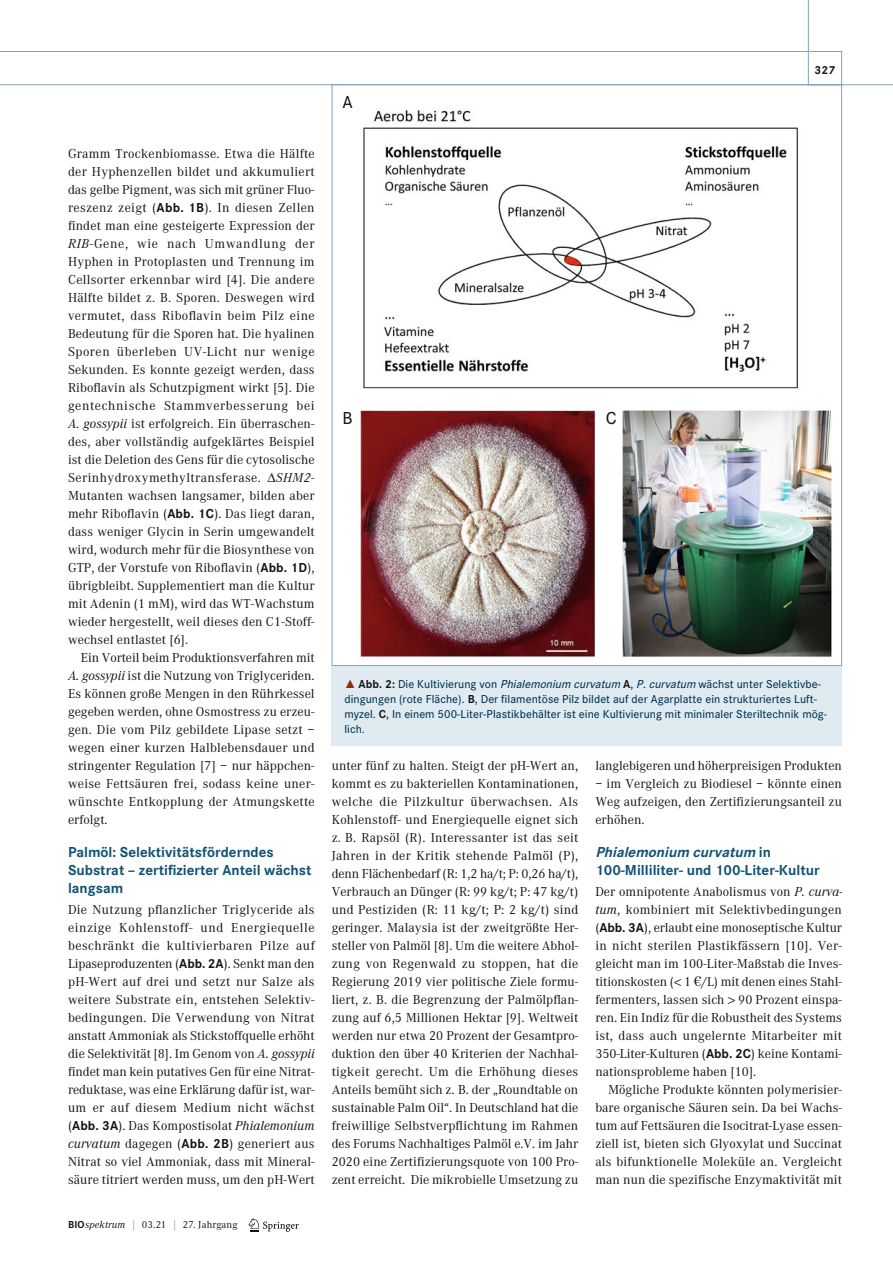
<style>
.page{position:relative;width:893px;height:1263px;background:#fff}
.page>*{position:absolute;margin:0;border:0;box-sizing:border-box;transform-origin:0 0}
.t1{font:500 18px "Corporate S";color:#131413}
.t2{font:700 15px/18px "Corporate S";color:#115273}
.t3{font:13.5px/18px "Corporate A";letter-spacing:.005em;color:#131413;text-align:justify}
.t4{font:500 12px/15px "Corporate S";letter-spacing:.005em;color:#003252}
.t5{font:700 12px "Corporate S";color:#131413}
.t6{font:10.5px "Corporate A";letter-spacing:.015em;color:#131413}
.s1{font-family:"Corporate S";font-weight:700}
.s2{font-style:italic}
.s3{color:#658ba6}
.s4{font-family:"The Sans Expert";font-weight:400;color:#8d2d00}
.s5{font-weight:700;color:#131413}
.s6{font-family:"Linotype Euro Font Ato F"}
</style>
<div class="page">
<svg style="left:248px;top:1218px;width:51px;height:14px"></svg>
<div style="left:332px;top:666px;width:510px;height:79px;background:#dfebf1"></div>
<img style="left:360px;top:110px;width:472px;height:548px">
<svg style="left:0;top:0;width:893px;height:85px"></svg>
<h1 class="t1" style="left:342px;top:96px;width:12px">A</h1>
<p class="t5" style="left:814px;top:66px;width:22px">327</p>
<p class="t3" style="left:68px;top:146px;width:248px">Gramm Trockenbiomasse. Etwa die Hälfte der Hyphenzellen bildet und akkumuliert das gelbe Pigment, was sich mit grüner Fluo&shy;reszenz zeigt (<span class="s1">Abb. 1B</span>). In diesen Zellen findet man eine gesteigerte Expression der <span class="s2">RIB</span>-Gene, wie nach Umwandlung der Hyphen in Protoplasten und Trennung im Cellsorter erkennbar wird [4]. Die andere Hälft e bildet z. B. Sporen. Deswegen wird vermutet, dass Riboflavin beim Pilz eine Bedeutung für die Sporen hat. Die hyalinen Sporen überleben UV-Licht nur wenige Sekunden. Es konnte gezeigt werden, dass Riboflavin als Schutzpigment wirkt [5]. Die gentechnische Stammverbesserung bei <span class="s2">A. gossypii</span> ist erfolgreich. Ein überraschen&shy;des, aber vollständig aufgeklärtes Beispiel ist die Deletion des Gens für die cytosolische Serinhydroxymethyltransferase. ∆<span class="s2">SHM2</span>- Mutanten wachsen langsamer, bilden aber mehr Riboflavin (<span class="s1">Abb. 1C</span>). Das liegt daran, dass weniger Glycin in Serin umgewandelt wird, wodurch mehr für die Biosynthese von GTP, der Vorstufe von Riboflavin (<span class="s1">Abb. 1D</span>), übrigbleibt. Supplementiert man die Kultur mit Adenin (1 mM), wird das WT-Wachstum wieder hergestellt, weil dieses den C1-Stoff&shy;wechsel entlastet [6].</p>
<p class="t3" style="left:68px;top:650px;width:248px;text-indent:13px">Ein Vorteil beim Produktionsverfahren mit <span class="s2">A. gossypii</span> ist die Nutzung von Triglyceriden.<br>Es können große Mengen in den Rührkessel gegeben werden, ohne Osmostress zu erzeu&shy;gen. Die vom Pilz gebildete Lipase setzt – wegen einer kurzen Halblebensdauer und stringenter Regulation [7] – nur häppchen&shy;weise Fettsäuren frei, sodass keine uner&shy;wünschte Entkopplung der Atmungskette erfolgt.</p>
<p class="t2" style="left:68px;top:845px;width:245px">Palmöl: Selektivitätsförderndes<br>Substrat – zertifizierter Anteil wächst langsam</p>
<p class="t3" style="left:68px;top:902px;width:248px">Die Nutzung pflanzlicher Triglyceride als einzige Kohlenstoff- und Energiequelle beschränkt die kultivierbaren Pilze auf Li paseproduzenten (<span class="s1">Abb. 2A</span>). Senkt man den pH-Wert auf drei und setzt nur Salze als weite re Substrate ein, entstehen Selektiv&shy;bedingungen. Die Verwendung von Nitrat anstatt Ammoniak als Stickstoffquelle erhöht die Selektivität [8]. Im Genom von <span class="s2">A. gossypii </span>findet man kein putatives Gen für eine Nitrat&shy;reduktase, was eine Erklärung dafür ist, war&shy;um er auf diesem Medium nicht wächst (<span class="s1">Abb. 3A</span>). Das Kompostisolat <span class="s2">Phialemonium curvatum</span> dagegen (<span class="s1">Abb. 2B</span>) generiert aus Nitrat so viel Ammoniak, dass mit Mineral&shy;säure titriert werden muss, um den pH-Wert</p>
<p class="t6" style="left:68px;top:1221px;width:171px"><span class="s1">BIO</span><span class="s2">spektrum</span> <span class="s3">|</span> 03.21 <span class="s3">|</span> 27. Jahrgang</p>
<h1 class="t1" style="left:342px;top:411px;width:12px">B</h1>
<h1 class="t1" style="left:606px;top:411px;width:12px">C</h1>
<p class="t4" style="left:344px;top:677px;width:484px"><span class="s4">˚</span> <span class="s5">Abb. 2:</span> Die Kultivierung von <span class="s2">Phialemonium curvatum</span><span class="s5">A</span>, <span class="s2">P.curvatum</span> wächst unter Selektivbe&shy;dingungen (rote Fläche). <span class="s5">B</span>, Der filamentöse Pilz bildet auf der Agarplatte ein strukturiertes Luft&shy;myzel. <span class="s5">C</span>, In einem 500-Liter-Plastikbehälter ist eine Kultivierung mit minimaler Steriltechnik mög&shy;lich.</p>
<p class="t3" style="left:332px;top:758px;width:248px">unter fünf zu halten. Steigt der pH-Wert an, kommt es zu bakteriellen Kontaminationen, welche die Pilzkultur überwachsen. Als Kohlen stoff- und Energiequelle eignet sich z. B. Rapsöl (R). Interessanter ist das seit Jahren in der Kritik stehende Palmöl (P), denn Flächen bedarf (R: 1,2 ha/t; P: 0,26 ha/t), Verbrauch an Dünger (R: 99 kg/t; P: 47 kg/t) und Pestiziden (R: 11 kg/t; P: 2 kg/t) sind geringer. Malaysia ist der zweitgrößte Her&shy;steller von Palmöl [8]. Um die weitere Abhol&shy;zung von Regenwald zu stoppen, hat die Regierung 2019 vier politische Ziele formu&shy;liert, z. B. die Begrenzung der Palmölpflan&shy;zung auf 6,5 Millionen Hektar [9]. Weltweit werden nur etwa 20 Prozent der Gesamtpro&shy;duktion den über 40 Kriterien der Nachhal&shy;tigkeit gerecht. Um die Erhöhung dieses Anteils bemüht sich z. B. der „Roundtable on sustainable Palm Oil“. In Deutschland hat die freiwillige Selbstverpflichtung im Rahmen des Forums Nachhaltiges Palmöl e.V. im Jahr 2020 eine Zertifizierungsquote von 100 Pro&shy;zent erreicht. Die mikrobielle Umsetzung zu</p>
<p class="t3" style="left:595px;top:758px;width:248px">langlebigeren und höherpreisigen Produkten</p>
<p class="t3" style="left:595px;top:776px;width:248px">– im Vergleich zu Biodiesel – könnte einen Weg aufzeigen, den Zertifizierungsanteil zu erhöhen.</p>
<p class="t2" style="left:595px;top:845px;width:226px"><span class="s2">Phialemonium curvatum</span> i n<br>100-Milliliter- und 100-Liter-Kultur</p>
<p class="t3" style="left:595px;top:884px;width:248px">Der omnipotente Anabolismus von <span class="s2">P. curva&shy;tum</span>, kombiniert mit Selektivbedingungen (<span class="s1">Abb. 3A</span>), erlaubt eine monoseptische Kultur in nicht sterilen Plastikfässern [10]. Ver&shy;gleicht man im 100-Liter-Maßstab die Inves&shy;titionskosten ( 1 <span class="s6">h</span>/L) mit denen eines Stahl&shy;fermenters, lassen sich 90 Prozent einspa&shy;ren. Ein Indiz für die Robustheit des Systems ist, dass auch ungelernte Mitarbeiter mit 350-Liter-Kulturen (<span class="s1">Abb. 2C</span>) keine Kontami&shy;nationsprobleme haben [10].</p>
<p class="t3" style="left:595px;top:1082px;width:248px;text-indent:13px">Mögliche Produkte könnten polymerisier&shy;bare organische Säuren sein. Da bei Wachs&shy;tum auf Fettsäuren die Isocitrat-Lyase essen&shy;ziell ist, bieten sich Glyoxylat und Succinat als bifunktionelle Moleküle an. Vergleicht man nun die spezifische Enzymaktivität mit</p>
</div>
